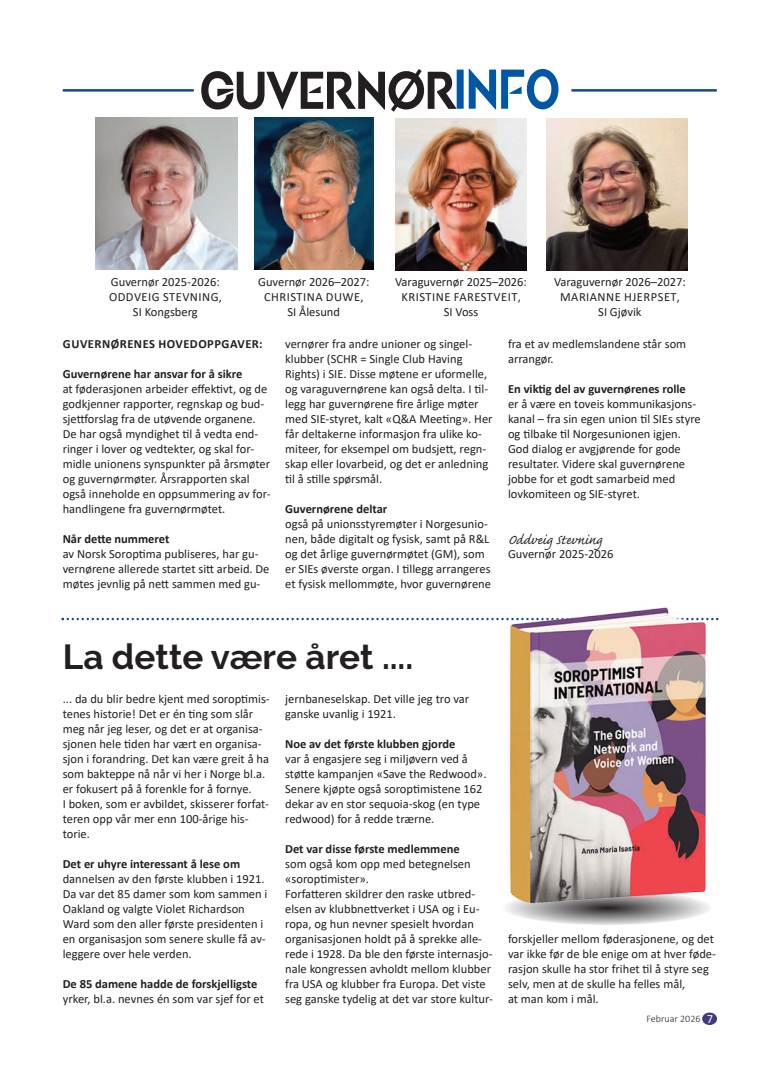
<style>
.page{position:relative;width:780px;height:1088px;background:#fff}
.page>*{position:absolute;margin:0;border:0;box-sizing:border-box;transform-origin:0 0}
.t1{font:700 35px "Raleway";color:#231f20}
.t2{font:17.5px "Caflisch Script";color:#231f20}
.t3{font:12.5px/15px "Calibri";color:#231f20}
.t4{font:700 12.5px "Calibri";color:#231f20}
.t5{font:700 12.5px "Calibri";letter-spacing:.04em;color:#231f20}
.t6{font:300 10px "Calibri";color:#231f20}
.s1{font-weight:400;font-size:12.5px;color:#fff}
</style>
<div class="page">
<div style="left:702px;top:1012px;width:15px;height:13px;background:#403a7f;border-radius:50%"></div>
<svg style="left:201px;top:69px;width:357px;height:43px"></svg>
<img style="left:96px;top:118px;width:141px;height:151px">
<img style="left:546px;top:118px;width:141px;height:152px">
<img style="left:395px;top:118px;width:131px;height:152px">
<img style="left:254px;top:118px;width:119px;height:151px">
<hr style="left:63px;top:89px;width:131px;height:3px;background:#184893">
<svg style="left:61px;top:618px;width:657px;height:2px"></svg>
<hr style="left:571px;top:89px;width:145px;height:3px;background:#184893">
<svg style="left:506px;top:905px;width:203px;height:20px"></svg>
<img style="left:508px;top:607px;width:200px;height:299px">
<p class="t3" style="left:109px;top:276px;width:114px;text-align:center">Guvernør 2025-2026:<br>ODDVEIG STEVNING,<br>SI Kongsberg</p>
<p class="t3" style="left:258px;top:276px;width:113px;text-align:center">Guvernør 2026–2027:<br>CHRISTINA DUWE,<br>SI Ålesund</p>
<p class="t3" style="left:395px;top:276px;width:133px;text-align:center">Varaguvernør 2025–2026:<br>KRISTINE FARESTVEIT,<br>SI Voss</p>
<p class="t3" style="left:554px;top:276px;width:133px;text-align:center">Varaguvernør 2026–2027:<br>MARIANNE HJERPSET,<br>SI Gjøvik</p>
<p class="t5" style="left:63px;top:339px;width:201px">GUVERNØRENES HOVEDOPPGAVER:</p>
<p class="t4" style="left:63px;top:369px;width:181px">Guvernørene har ansvar for å sikre</p>
<p class="t3" style="left:63px;top:382px;width:209px">at føderasjonen arbeider effektivt, og de godkjenner rapporter, regnskap og bud&shy;sjettforslag fra de utøvende organene.<br>De har også myndighet til å vedta end&shy;ringer i lover og vedtekter, og skal for&shy;midle unionens synspunkter på årsmøter og guvernørmøter. Årsrapporten skal også inneholde en oppsummering av for&shy;handlingene fra guvernørmøtet.</p>
<p class="t4" style="left:63px;top:534px;width:108px">Når dette nummeret</p>
<p class="t3" style="left:63px;top:547px;width:208px">av Norsk Soroptima publiseres, har gu&shy;vernørene allerede startet sitt arbeid. De møtes jevnlig på nett sammen med gu-</p>
<p class="t3" style="left:285px;top:337px;width:209px">vernører fra andre unioner og singel&shy;klubber (SCHR = Single Club Having Rights) i SIE. Disse møtene er uformelle, og varaguvernørene kan også delta. I til&shy;legg har guvernørene fire årlige møter med SIE-styret, kalt «Q&amp;A Meeting». Her får deltakerne informasjon fra ulike ko&shy;miteer, for eksempel om budsjett, regn&shy;skap eller lovarbeid, og det er anledning til å stille spørsmål.</p>
<p class="t4" style="left:285px;top:504px;width:104px">Guvernørene deltar</p>
<p class="t3" style="left:285px;top:517px;width:207px">også på unionsstyremøter i Norgesunio&shy;nen, både digitalt og fysisk, samt på R&amp;L og det årlige guvernørmøtet (GM), som er SIEs øverste organ. I tillegg arrangeres et fysisk mellommøte, hvor guvernørene</p>
<p class="t3" style="left:508px;top:337px;width:180px">fra et av medlemslandene står som arrangør.</p>
<p class="t4" style="left:508px;top:384px;width:179px">En viktig del av guvernørenes rolle</p>
<p class="t3" style="left:508px;top:397px;width:194px">er å være en toveis kommunikasjons&shy;kanal – fra sin egen union til SIEs styre og tilbake til Norgesunionen igjen.<br>God dialog er avgjørende for gode resultater. Videre skal guvernørene jobbe for et godt samarbeid med lovkomiteen og SIE-styret.</p>
<h2 class="t2" style="left:508px;top:534px;width:95px">Oddveig Stevning</h2>
<p class="t3" style="left:508px;top:547px;width:107px">Guvernør 2025-2026</p>
<h1 class="t1" style="left:63px;top:636px;width:352px">La dette være året ....</h1>
<p class="t3" style="left:63px;top:692px;width:208px">... da du blir bedre kjent med soroptimis&shy;tenes historie! Det er én ting som slår meg når jeg leser, og det er at organisa&shy;sjonen hele tiden har vært en organisa&shy;sjon i forandring. Det kan være greit å ha som bakteppe nå når vi her i Norge bl.a. er fokusert på å forenkle for å fornye.<br>I boken, som er avbildet, skisserer forfat&shy;teren opp vår mer enn 100-årige his&shy;torie.</p>
<p class="t4" style="left:63px;top:858px;width:179px">Det er uhyre interessant å lese om</p>
<p class="t3" style="left:63px;top:872px;width:206px">dannelsen av den første klubben i 1921.<br>Da var det 85 damer som kom sammen i Oakland og valgte Violet Richardson Ward som den aller første presidenten i en organisasjon som senere skulle få av&shy;leggere over hele verden.</p>
<p class="t4" style="left:63px;top:978px;width:196px">De 85 damene hadde de forskjelligste</p>
<p class="t3" style="left:63px;top:992px;width:203px">yrker, bl.a. nevnes én som var sjef for et</p>
<p class="t3" style="left:285px;top:692px;width:185px">jernbaneselskap. Det ville jeg tro var ganske uvanlig i 1921.</p>
<p class="t4" style="left:285px;top:738px;width:172px">Noe av det første klubben gjorde</p>
<p class="t3" style="left:285px;top:752px;width:203px">var å engasjere seg i miljøvern ved å støtte kampanjen «Save the Redwood».<br>Senere kjøpte også soroptimistene 162 dekar av en stor sequoia-skog (en type redwood) for å redde trærne.</p>
<p class="t4" style="left:285px;top:843px;width:176px">Det var disse første medlemmene</p>
<p class="t3" style="left:285px;top:857px;width:209px">som også kom opp med betegnelsen «soroptimister».<br>Forfatteren skildrer den raske utbred&shy;elsen av klubbnettverket i USA og i Eu&shy;ropa, og hun nevner spesielt hvordan organisasjonen holdt på å sprekke alle&shy;rede i 1928. Da ble den første internasjo&shy;nale kongressen avholdt mellom klubber fra USA og klubber fra Europa. Det viste seg ganske tydelig at det var store kultur-</p>
<p class="t3" style="left:508px;top:932px;width:209px">forskjeller mellom føderasjonene, og det var ikke før de ble enige om at hver føde&shy;rasjon skulle ha stor frihet til å styre seg selv, men at de skulle ha felles mål,<br>at man kom i mål.</p>
<p class="t6" style="left:646px;top:1014px;width:68px">Februar 2026 <span class="s1">7</span></p>
</div>
